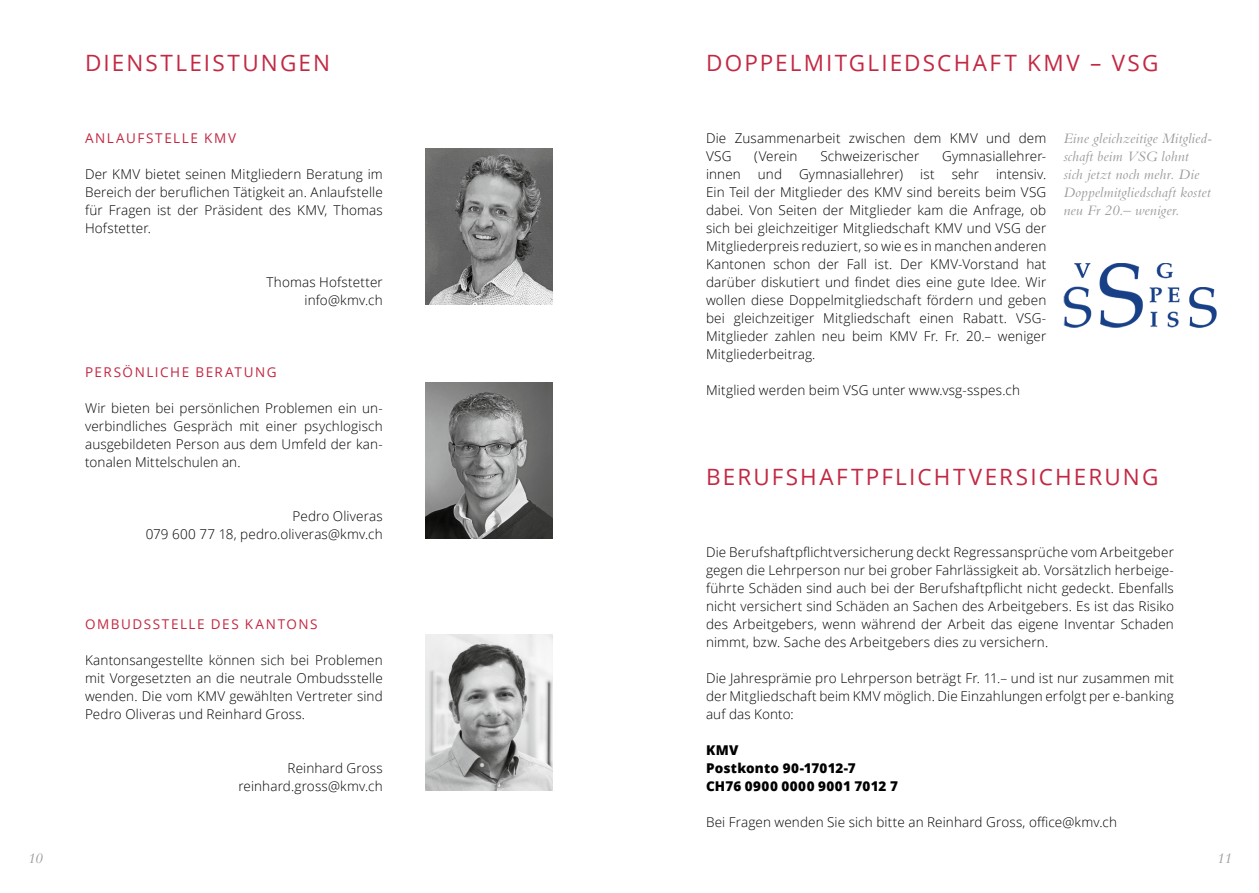
<style>
.page{position:relative;width:1259px;height:893px;background:#fff}
.page>*{position:absolute;margin:0;border:0;box-sizing:border-box;transform-origin:0 0}
.t1{font:22.5px "Open Sans";letter-spacing:.095em;color:#c32843}
.t2{font:italic 15px/18px "Bembo";letter-spacing:.005em;color:#9c9c9d}
.t3{font:300 13.5px/18px "Open Sans";letter-spacing:.01em;color:#000;text-align:justify}
.t4{font:13.5px "Open Sans";letter-spacing:.115em;color:#c32843}
.t5{font:800 13.5px/18px "Open Sans";letter-spacing:.02em;color:#000}
</style>
<div class="page">
<img style="left:425px;top:149px;width:128px;height:156px">
<img style="left:425px;top:383px;width:128px;height:156px">
<img style="left:425px;top:635px;width:128px;height:156px">
<img style="left:1063px;top:264px;width:153px;height:64px">
<h1 class="t1" style="left:85px;top:47px;width:246px">DIENSTLEISTUNGEN</h1>
<p class="t4" style="left:85px;top:129px;width:153px">ANLAUFSTELLE KMV</p>
<p class="t3" style="left:85px;top:164px;width:299px">Der KMV bietet seinen Mitgliedern Beratung im Bereich der beruflichen Tätigkeit an. Anlaufstelle für Fragen ist der Präsident des KMV, Thomas Hofstetter.</p>
<p class="t3" style="left:266px;top:272px;width:118px;text-align:right">Thomas Hofstetter info@kmv.ch</p>
<p class="t4" style="left:85px;top:363px;width:193px">PERSÖNLICHE BERATUNG</p>
<p class="t3" style="left:85px;top:398px;width:299px">Wir bieten bei persönlichen Problemen ein un&shy;verbindliches Gespräch mit einer psychlogisch ausgebildeten Person aus dem Umfeld der kan&shy;tonalen Mittelschulen an.</p>
<p class="t3" style="left:146px;top:506px;width:239px;text-align:right">Pedro Oliveras<br>079 600 77 18, pedro.oliveras@kmv.ch</p>
<p class="t4" style="left:85px;top:615px;width:234px">OMBUDSSTELLE DES KANTONS</p>
<p class="t3" style="left:85px;top:650px;width:299px">Kantonsangestellte können sich bei Problemen mit Vorgesetzten an die neutrale Ombudsstelle wenden. Die vom KMV gewählten Vertreter sind Pedro Oliveras und Reinhard Gross.</p>
<p class="t3" style="left:238px;top:758px;width:146px;text-align:right">Reinhard Gross reinhard.gross@kmv.ch</p>
<h1 class="t1" style="left:706px;top:47px;width:454px">DOPPELMITGLIEDSCHAFT KMV – VSG</h1>
<p class="t3" style="left:706px;top:128px;width:342px">Die Zusammenarbeit zwischen dem KMV und dem<br>VSG</p>
<p class="t3" style="left:754px;top:146px;width:45px">(Verein</p>
<p class="t3" style="left:820px;top:146px;width:101px">Schweizerischer</p>
<p class="t3" style="left:942px;top:146px;width:106px">Gymnasiallehrer-</p>
<p class="t3" style="left:706px;top:164px;width:36px">innen</p>
<p class="t3" style="left:758px;top:164px;width:26px">und</p>
<p class="t3" style="left:799px;top:164px;width:106px">Gymnasiallehrer)</p>
<p class="t3" style="left:920px;top:164px;width:16px">ist</p>
<p class="t3" style="left:951px;top:164px;width:29px">sehr</p>
<p class="t3" style="left:706px;top:164px;width:342px;text-indent:290px">intensiv.<br>Ein Teil der Mitglieder des KMV sind bereits beim VSG dabei. Von Seiten der Mitglieder kam die Anfrage, ob sich bei gleichzeitiger Mitgliedschaft KMV und VSG der Mitgliederpreis reduziert, so wie es in manchen anderen Kantonen schon der Fall ist. Der KMV-Vorstand hat darüber diskutiert und findet dies eine gute Idee. Wir wollen diese Doppelmitgliedschaft fördern und geben bei gleichzeitiger Mitgliedschaft einen Rabatt. VSG-Mitglieder zahlen neu beim KMV Fr. Fr. 20.– weniger Mitgliederbeitrag.</p>
<p class="t3" style="left:706px;top:380px;width:315px">Mitglied werden beim VSG unter www.vsg-sspes.ch</p>
<p class="t2" style="left:1063px;top:129px;width:150px">Eine gleichzeitige Mitglied&shy;schaft beim VSG lohnt<br>sich jetzt noch mehr. Die<br>Doppelmitgliedschaft kostet neu Fr 20.– weniger.</p>
<h1 class="t1" style="left:706px;top:461px;width:454px">BERUFSHAFTPFLICHTVERSICHERUNG</h1>
<p class="t3" style="left:706px;top:542px;width:469px">Die Berufshaftpflichtversicherung deckt Regressansprüche vom Arbeitgeber gegen die Lehrperson nur bei grober Fahrlässigkeit ab. Vorsätzlich herbeige&shy;führte Schäden sind auch bei der Berufshaftpflicht nicht gedeckt. Ebenfalls nicht versichert sind Schäden an Sachen des Arbeitgebers. Es ist das Risiko des Arbeitgebers, wenn während der Arbeit das eigene Inventar Schaden nimmt, bzw. Sache des Arbeitgebers dies zu versichern.</p>
<p class="t3" style="left:706px;top:668px;width:469px">Die Jahresprämie pro Lehrperson beträgt Fr. 11.– und ist nur zusammen mit der Mitgliedschaft beim KMV möglich. Die Einzahlungen erfolgt per e-banking auf das Konto:</p>
<p class="t5" style="left:706px;top:740px;width:193px">KMV<br>Postkonto 90-17012-7<br>CH76 0900 0000 9001 7012 7</p>
<p class="t3" style="left:706px;top:812px;width:412px">Bei Fragen wenden Sie sich bitte an Reinhard Gross, office@kmv.ch</p>
<p class="t2" style="left:27px;top:849px;width:17px">10</p>
<p class="t2" style="left:1216px;top:849px;width:17px">11</p>
</div>
